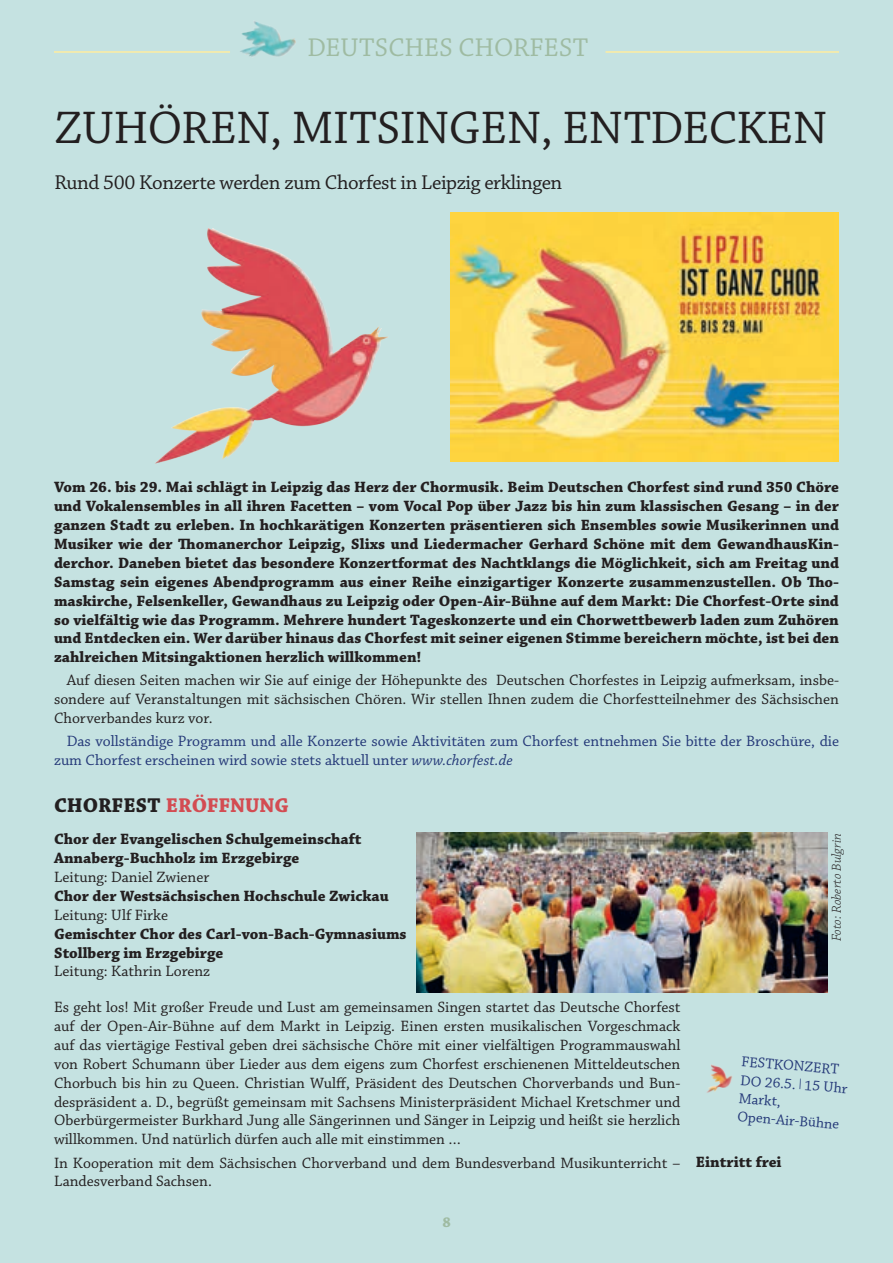
<style>
.page{position:relative;width:893px;height:1263px;background:#c5e2e1}
.page>*{position:absolute;margin:0;border:0;box-sizing:border-box;transform-origin:0 0}
.t1{font:48px "Chaparral Pro";letter-spacing:-.01em;color:#231f20}
.t2{font:27px "Chaparral Pro";letter-spacing:.005em;color:#9fbba2}
.t3{font:21px "Chaparral Pro";letter-spacing:-.02em;color:#231f20}
.t4{font:700 21px "Chaparral Pro";color:#d34c52}
.t5{font:700 15.75px/18.9px "Chaparral Pro";color:#231f20;text-align:justify}
.t6{font:15.75px/18.9px "Chaparral Pro";color:#231f20;text-align:justify}
.t7{font:15.75px/18.9px "Chaparral Pro";color:#243878}
.t8{font:15px "Chaparral Pro";color:#243878}
.t9{font:700 15px "Chaparral Pro";color:#9fbba2}
.t10{font:italic 300 13.5px "Chaparral Pro";color:#231f20}
.s1{font-style:italic}
.s2{color:#231f20}
.s3{font-family:"Bebas Neue Pro"}
</style>
<div class="page">
<hr style="left:54px;top:51px;width:176px;height:2px;background:#ffeda0">
<hr style="left:605px;top:51px;width:234px;height:2px;background:#ffeda0">
<img style="left:222px;top:0;width:80px;height:86px">
<img style="left:451px;top:213px;width:388px;height:248px">
<img style="left:54px;top:221px;width:392px;height:249px">
<img style="left:416px;top:833px;width:411px;height:160px">
<img style="left:696px;top:1051px;width:52px;height:65px">
<p class="t2" style="left:307px;top:32px;width:282px">DEUTSCHES CHORFEST</p>
<p class="t1" style="left:54px;top:101px;width:775px">ZUHÖREN, MITSINGEN, ENTDECKEN</p>
<p class="t3" style="left:54px;top:171px;width:509px">Rund 500 Konzerte werden zum Chorfest in Leipzig erklingen</p>
<p class="t5" style="left:54px;top:478px;width:787px">Vom 26. bis 29. Mai schlägt in Leipzig das Herz der Chormusik. Beim Deutschen Chorfest sind rund 350 Chöre und Vokalensembles in all ihren Facetten – vom Vocal Pop über Jazz bis hin zum klassischen Gesang – in der ganzen Stadt zu erleben. In hochkarätigen Konzerten präsentieren sich Ensembles sowie Musikerinnen und Musiker wie der Thomanerchor Leipzig, Slixs und Liedermacher Gerhard Schöne mit dem GewandhausKin&shy;derchor. Daneben bietet das besondere Konzertformat des Nachtklangs die Möglichkeit, sich am Freitag und Samstag sein eigenes Abendprogramm aus einer Reihe einzigartiger Konzerte zusammenzustellen. Ob Tho&shy;maskirche, Felsenkeller, Gewandhaus zu Leipzig oder Open-Air-Bühne auf dem Markt: Die Chorfest-Orte sind so vielfältig wie das Programm. Mehrere hundert Tageskonzerte und ein Chorwettbewerb laden zum Zuhören und Entdecken ein. Wer darüber hinaus das Chorfest mit seiner eigenen Stimme bereichern möchte, ist bei den zahlreichen Mitsingaktionen herzlich willkommen!</p>
<p class="t6" style="left:54px;top:672px;width:786px;text-indent:13px">Auf diesen Seiten machen wir Sie auf einige der Höhepunkte des Deutschen Chorfestes in Leipzig aufmerksam, insbe&shy;sondere auf Veranstaltungen mit sächsischen Chören. Wir stellen Ihnen zudem die Chorfestteilnehmer des Sächsischen Chorverbandes kurz vor.</p>
<p class="t7" style="left:54px;top:733px;width:786px;text-indent:13px">Das vollständige Programm und alle Konzerte sowie Aktivitäten zum Chorfest entnehmen Sie bitte der Broschüre, die zum Chorfest erscheinen wird sowie stets aktuell unter <span class="s1">www.chorfest.de</span></p>
<p class="t4" style="left:54px;top:793px;width:236px"><span class="s2">CHORFEST</span> ERÖFFNUNG</p>
<p class="t5" style="left:54px;top:830px;width:309px">Chor der Evangelischen Schulgemeinschaft</p>
<p class="t5" style="left:54px;top:849px;width:247px">Annaberg-Buchholz im Erzgebirge</p>
<p class="t6" style="left:54px;top:868px;width:157px">Leitung: Daniel Zwiener</p>
<p class="t5" style="left:54px;top:887px;width:336px">Chor der Westsächsischen Hochschule Zwickau</p>
<p class="t6" style="left:54px;top:906px;width:116px">Leitung: Ulf Firke</p>
<p class="t5" style="left:54px;top:924px;width:354px">Gemischter Chor des Carl-von-Bach-Gymnasiums</p>
<p class="t5" style="left:54px;top:943px;width:171px">Stollberg im Erzgebirge</p>
<p class="t6" style="left:54px;top:962px;width:158px">Leitung: Kathrin Lorenz</p>
<p class="t6" style="left:54px;top:998px;width:628px">Es geht los! Mit großer Freude und Lust am gemeinsamen Singen startet das Deutsche Chorfest auf der Open-Air-Bühne auf dem Markt in Leipzig. Einen ersten musikalischen Vorgeschmack auf das viertägige Festival geben drei sächsische Chöre mit einer vielfältigen Programmauswahl von Robert Schumann über Lieder aus dem eigens zum Chorfest erschienenen Mitteldeutschen Chorbuch bis hin zu Queen. Christian Wulff, Präsident des Deutschen Chorverbands und Bun&shy;despräsident a. D., begrüßt gemeinsam mit Sachsens Ministerpräsident Michael Kretschmer und Oberbürgermeister Burkhard Jung alle Sängerinnen und Sänger in Leipzig und heißt sie herzlich willkommen. Und natürlich dürfen auch alle mit einstimmen …</p>
<p class="t6" style="left:54px;top:1154px;width:628px">In Kooperation mit dem Sächsischen Chorverband und dem Bundesverband Musikunterricht –<br>Landesverband Sachsen.</p>
<p class="t10" style="left:829px;top:941px;width:109px;rotate:-90deg">Foto: Roberto Bulgrin</p>
<p class="t8" style="left:742px;top:1053px;width:99px;rotate:5deg">FESTKONZERT</p>
<p class="t8" style="left:741px;top:1071px;width:109px;rotate:5deg">DO 26.5. <span class="s3">I</span> 15 Uhr</p>
<p class="t8" style="left:740px;top:1090px;width:44px;rotate:5deg">Markt,</p>
<p class="t8" style="left:738px;top:1107px;width:104px;rotate:5deg">Open-Air-Bühne</p>
<p class="t5" style="left:696px;top:1152px;width:87px">Eintritt frei</p>
<p class="t9" style="left:442px;top:1214px;width:10px">8</p>
</div>
